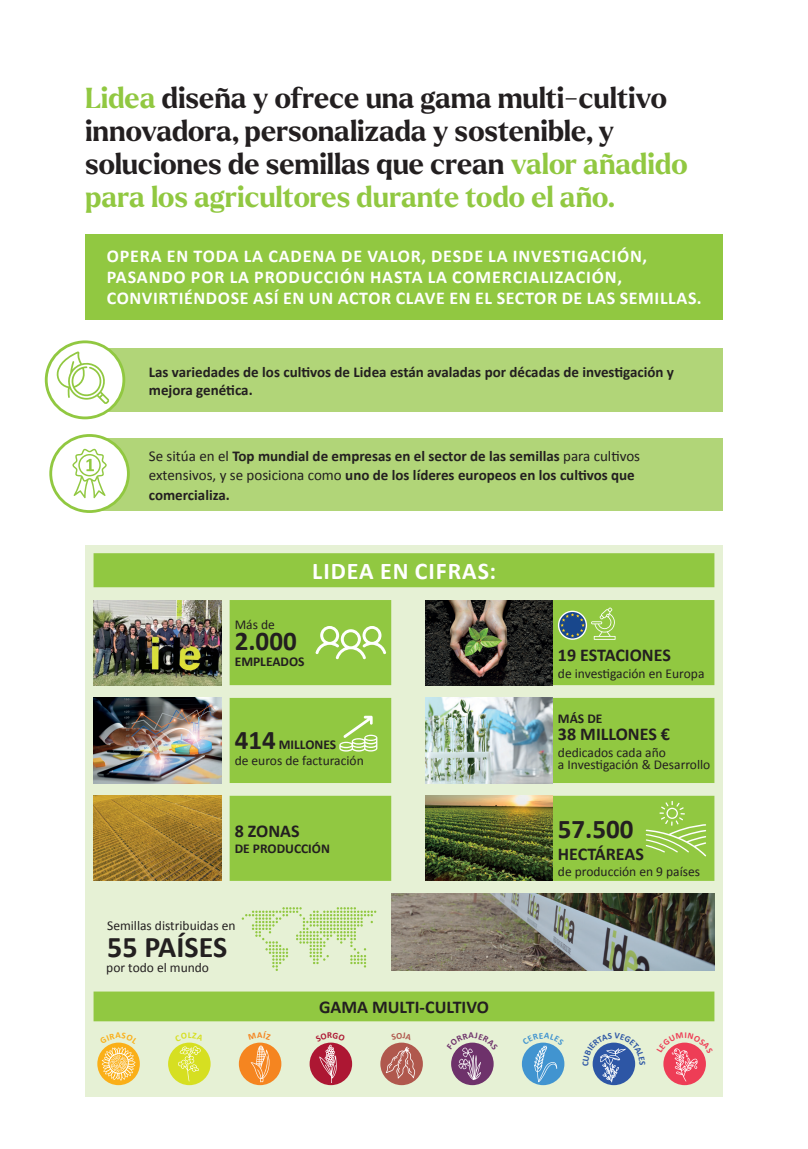
<style>
.page{position:relative;width:808px;height:1149px;background:#fff}
.page>*{position:absolute;margin:0;border:0;box-sizing:border-box;transform-origin:0 0}
.t1{font:700 30px "Calibri";color:#231f20}
.t2{font:700 28.5px/33px "Larken";color:#231f20}
.t3{font:700 27px "Calibri";color:#231f20}
.t4{font:700 24px "Calibri";letter-spacing:.04em;color:#fff}
.t5{font:700 18px/21px "Calibri";letter-spacing:.04em;color:#fff}
.t6{font:700 18px "Calibri";color:#231f20}
.t7{font:700 15px/19.5px "Calibri";color:#231f20}
.t8{font:13.5px/12px "Calibri";color:#231f20}
.t9{font:700 13.5px "Calibri";color:#231f20}
.s1{color:#91c841}
.s2{font-weight:400}
.s3{font-size:27px}
</style>
<div class="page">
<div style="left:85px;top:234px;width:638px;height:85px;background:#91c841"></div>
<div style="left:85px;top:544px;width:638px;height:551px;background:#e6f1d5"></div>
<svg style="left:94px;top:553px;width:620px;height:467px;fill:#91c841"></svg>
<img style="left:94px;top:600px;width:127px;height:85px">
<svg style="left:315px;top:625px;width:71px;height:34px;background:#afd775"></svg>
<img style="left:425px;top:600px;width:128px;height:85px">
<svg style="left:558px;top:610px;width:29px;height:29px"></svg>
<svg style="left:559px;top:612px;width:27px;height:26px"></svg>
<svg style="left:560px;top:613px;width:25px;height:24px"></svg>
<svg style="left:591px;top:607px;width:24px;height:32px"></svg>
<img style="left:94px;top:697px;width:127px;height:85px">
<svg style="left:339px;top:715px;width:38px;height:36px"></svg>
<img style="left:425px;top:697px;width:128px;height:85px">
<img style="left:94px;top:795px;width:127px;height:85px">
<img style="left:425px;top:795px;width:128px;height:85px">
<svg style="left:646px;top:800px;width:60px;height:56px;background:#a0cf5b"></svg>
<svg style="left:242px;top:906px;width:134px;height:64px"></svg>
<img style="left:391px;top:893px;width:323px;height:76px">
<div style="left:85px;top:348px;width:638px;height:63px;background:#b1d578"></div>
<div style="left:85px;top:438px;width:638px;height:72px;background:#b1d578"></div>
<svg style="left:45px;top:340px;width:80px;height:79px"></svg>
<div style="left:48px;top:343px;width:74px;height:73px;background:#fff;border-radius:50%"></div>
<svg style="left:55px;top:351px;width:54px;height:53px"></svg>
<svg style="left:49px;top:434px;width:81px;height:79px"></svg>
<div style="left:52px;top:437px;width:75px;height:73px;background:#fff;border-radius:50%"></div>
<svg style="left:72px;top:448px;width:35px;height:50px"></svg>
<div style="left:663px;top:1042px;width:43px;height:42px;background:#ee3d56;border-radius:50%"></div>
<div style="left:522px;top:1042px;width:42px;height:42px;background:#4194d0;border-radius:50%"></div>
<div style="left:380px;top:1042px;width:43px;height:42px;background:#b0584d;border-radius:50%"></div>
<svg style="left:386px;top:1046px;width:29px;height:32px"></svg>
<div style="left:593px;top:1042px;width:42px;height:42px;background:#2d56a5;border-radius:50%"></div>
<div style="left:239px;top:1042px;width:42px;height:42px;background:#f58520;border-radius:50%"></div>
<svg style="left:251px;top:1045px;width:19px;height:36px"></svg>
<div style="left:168px;top:1042px;width:43px;height:42px;background:#d6df21;border-radius:50%"></div>
<div style="left:310px;top:1042px;width:42px;height:42px;background:#ad1733;border-radius:50%"></div>
<div style="left:451px;top:1042px;width:43px;height:42px;background:#6e326b;border-radius:50%"></div>
<div style="left:97px;top:1042px;width:43px;height:42px;background:#faaf18;border-radius:50%"></div>
<svg style="left:663px;top:1042px;width:43px;height:39px"></svg>
<svg style="left:522px;top:1042px;width:42px;height:39px"></svg>
<svg style="left:592px;top:1042px;width:44px;height:40px"></svg>
<svg style="left:175px;top:1042px;width:28px;height:39px"></svg>
<svg style="left:315px;top:1042px;width:30px;height:40px"></svg>
<svg style="left:451px;top:1042px;width:43px;height:37px"></svg>
<svg style="left:100px;top:1042px;width:38px;height:38px"></svg>
<p class="t2" style="left:85px;top:81px;width:604px"><span class="s1">Lidea</span> diseña y ofrece una gama multi-cultivo innovadora, personalizada y sostenible, y soluciones de semillas que crean <span class="s1">valor añadido para los agricultores durante todo el año.</span></p>
<p class="t5" style="left:107px;top:246px;width:596px">OPERA EN TODA LA CADENA DE VALOR, DESDE LA INVESTIGACIÓN,<br>PASANDO POR LA PRODUCCIÓN HASTA LA COMERCIALIZACIÓN,<br>CONVIRTIÉNDOSE ASÍ EN UN ACTOR CLAVE EN EL SECTOR DE LAS SEMILLAS.</p>
<p class="t7" style="left:149px;top:362px;width:527px;line-height:18px">Las variedades de los cultivos de Lidea están avaladas por décadas de investigación y mejora genética.</p>
<p class="t7" style="left:149px;top:445px;width:493px"><span class="s2">Se sitúa en el</span> Top mundial de empresas en el sector de las semillas <span class="s2">para cultivos extensivos, y se posiciona como</span> uno de los líderes europeos en los cultivos que comercializa.</p>
<p class="t4" style="left:312px;top:555px;width:185px">LIDEA EN CIFRAS:</p>
<p class="t8" style="left:235px;top:618px;width:42px">Más de</p>
<p class="t3" style="left:235px;top:623px;width:63px">2.000</p>
<p class="t9" style="left:235px;top:653px;width:71px">EMPLEADOS</p>
<p class="t9" style="left:235px;top:735px;width:103px"><span class="s3">414</span> MILLONES</p>
<p class="t8" style="left:235px;top:754px;width:131px">de euros de facturación</p>
<p class="t6" style="left:235px;top:819px;width:66px">8 ZONAS</p>
<p class="t9" style="left:235px;top:839px;width:97px">DE PRODUCCIÓN</p>
<p class="t8" style="left:107px;top:919px;width:130px">Semillas distribuidas en</p>
<p class="t1" style="left:107px;top:927px;width:122px">55 PAÍSES</p>
<p class="t8" style="left:106px;top:961px;width:104px">por todo el mundo</p>
<p class="t6" style="left:319px;top:995px;width:171px">GAMA MULTI-CULTIVO</p>
<p class="t6" style="left:558px;top:643px;width:114px">19 ESTACIONES</p>
<p class="t8" style="left:558px;top:667px;width:148px">de investigación en Europa</p>
<p class="t9" style="left:558px;top:709px;width:46px">MÁS DE</p>
<p class="t6" style="left:558px;top:722px;width:114px">38 MILLONES €</p>
<p class="t8" style="left:558px;top:745px;width:154px">dedicados cada año<br>a Investigación &amp; Desarrollo</p>
<p class="t3" style="left:558px;top:811px;width:77px">57.500</p>
<p class="t6" style="left:558px;top:841px;width:88px">HECTÁREAS</p>
<p class="t8" style="left:558px;top:865px;width:144px">de producción en 9 países</p>
</div>
